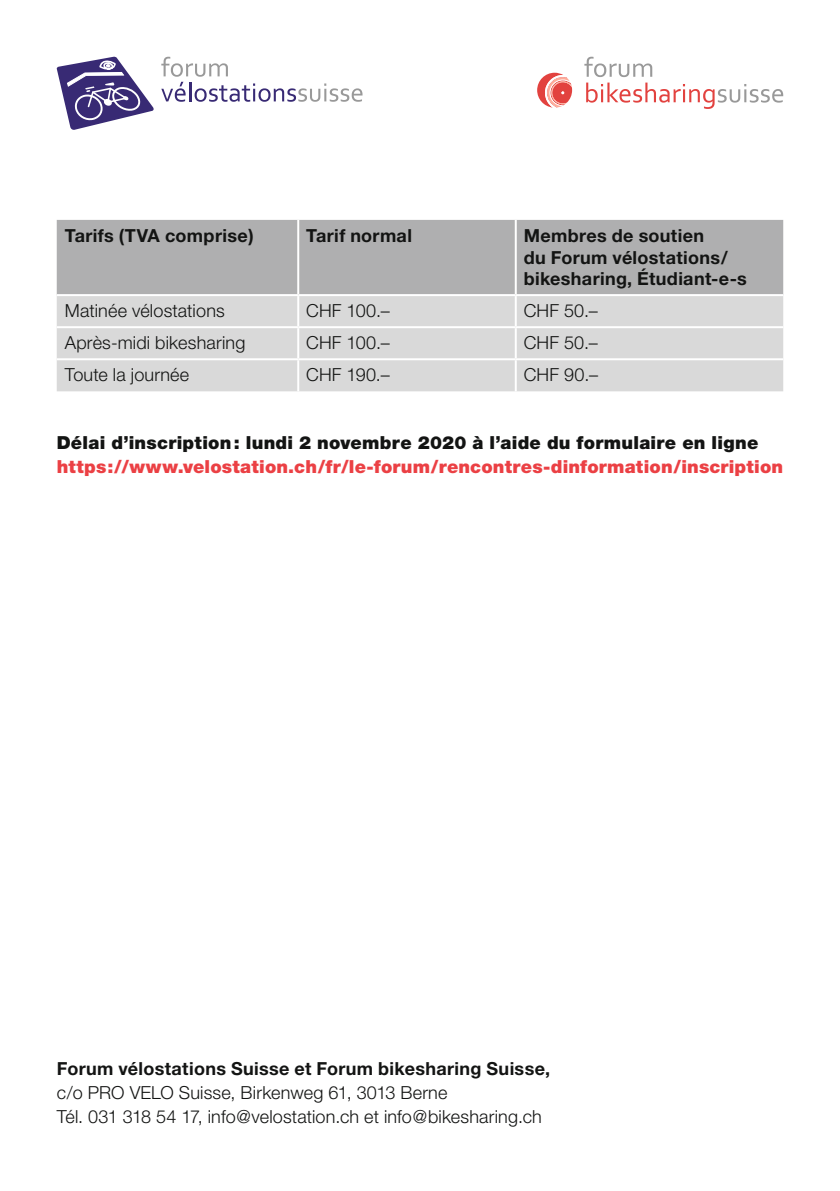
<style>
.page{position:relative;width:840px;height:1191px;background:#fff}
.page>*{position:absolute;margin:0;border:0;box-sizing:border-box;transform-origin:0 0}
.t1{font:300 18px/24px "Helvetica Neue";letter-spacing:.01em;color:#131413}
.t2{font:700 18px/21.6px "Helvetica Neue";letter-spacing:.02em;color:#131413}
.t3{font:900 18px "Helvetica Neue";letter-spacing:.01em;color:#eb4044}
.t4{font:900 18px "Helvetica Neue";letter-spacing:.015em;color:#131413}
</style>
<div class="page">
<div style="left:57px;top:220px;width:725px;height:74px;background:#afafb0"></div>
<div style="left:57px;top:296px;width:725px;height:95px;background:#d9d9d9"></div>
<hr style="left:297px;top:220px;width:2px;height:74px;background:#fff">
<hr style="left:514px;top:220px;width:2px;height:74px;background:#fff">
<hr style="left:297px;top:296px;width:2px;height:30px;background:#fff">
<hr style="left:514px;top:296px;width:2px;height:30px;background:#fff">
<hr style="left:57px;top:326px;width:241px;height:2px;background:#fff">
<hr style="left:298px;top:326px;width:217px;height:2px;background:#fff">
<hr style="left:297px;top:328px;width:2px;height:30px;background:#fff">
<hr style="left:515px;top:326px;width:267px;height:2px;background:#fff">
<hr style="left:514px;top:328px;width:2px;height:30px;background:#fff">
<hr style="left:57px;top:358px;width:241px;height:2px;background:#fff">
<hr style="left:298px;top:358px;width:217px;height:2px;background:#fff">
<hr style="left:297px;top:360px;width:2px;height:31px;background:#fff">
<hr style="left:515px;top:358px;width:267px;height:2px;background:#fff">
<hr style="left:514px;top:360px;width:2px;height:31px;background:#fff">
<svg style="left:161px;top:57px;width:201px;height:45px"></svg>
<svg style="left:57px;top:57px;width:97px;height:73px"></svg>
<svg style="left:584px;top:57px;width:68px;height:20px"></svg>
<svg style="left:586px;top:83px;width:196px;height:26px"></svg>
<svg style="left:537px;top:73px;width:34px;height:35px"></svg>
<p class="t2" style="left:65px;top:224px;width:190px">Tarifs (TVA comprise)</p>
<p class="t2" style="left:306px;top:224px;width:107px">Tarif normal</p>
<p class="t2" style="left:523px;top:224px;width:224px">Membres de soutien<br>du Forum vélostations/ bikesharing, Étudiant-e-s</p>
<p class="t1" style="left:65px;top:298px;width:161px">Matinée vélostations</p>
<p class="t1" style="left:306px;top:298px;width:85px">CHF 100.–</p>
<p class="t1" style="left:523px;top:298px;width:75px">CHF 50.–</p>
<p class="t1" style="left:65px;top:330px;width:182px">Après-midi bikesharing</p>
<p class="t1" style="left:306px;top:330px;width:85px">CHF 100.–</p>
<p class="t1" style="left:523px;top:330px;width:75px">CHF 50.–</p>
<p class="t1" style="left:65px;top:363px;width:126px">Toute la journée</p>
<p class="t1" style="left:306px;top:363px;width:85px">CHF 190.–</p>
<p class="t1" style="left:523px;top:363px;width:76px">CHF 90.–</p>
<p class="t4" style="left:57px;top:432px;width:702px">Délai d’inscription: lundi 2 novembre 2020 à l’aide du formulaire en ligne</p>
<p class="t3" style="left:57px;top:456px;width:727px">https://www.velostation.ch/fr/le-forum/rencontres-dinformation/inscription</p>
<p class="t2" style="left:57px;top:1057px;width:494px">Forum vélostations Suisse et Forum bikesharing Suisse,</p>
<p class="t1" style="left:57px;top:1080px;width:486px">c/o PRO VELO Suisse, Birkenweg 61, 3013 Berne<br>Tél. 031 318 54 17, info@velostation.ch et info@bikesharing.ch</p>
</div>
